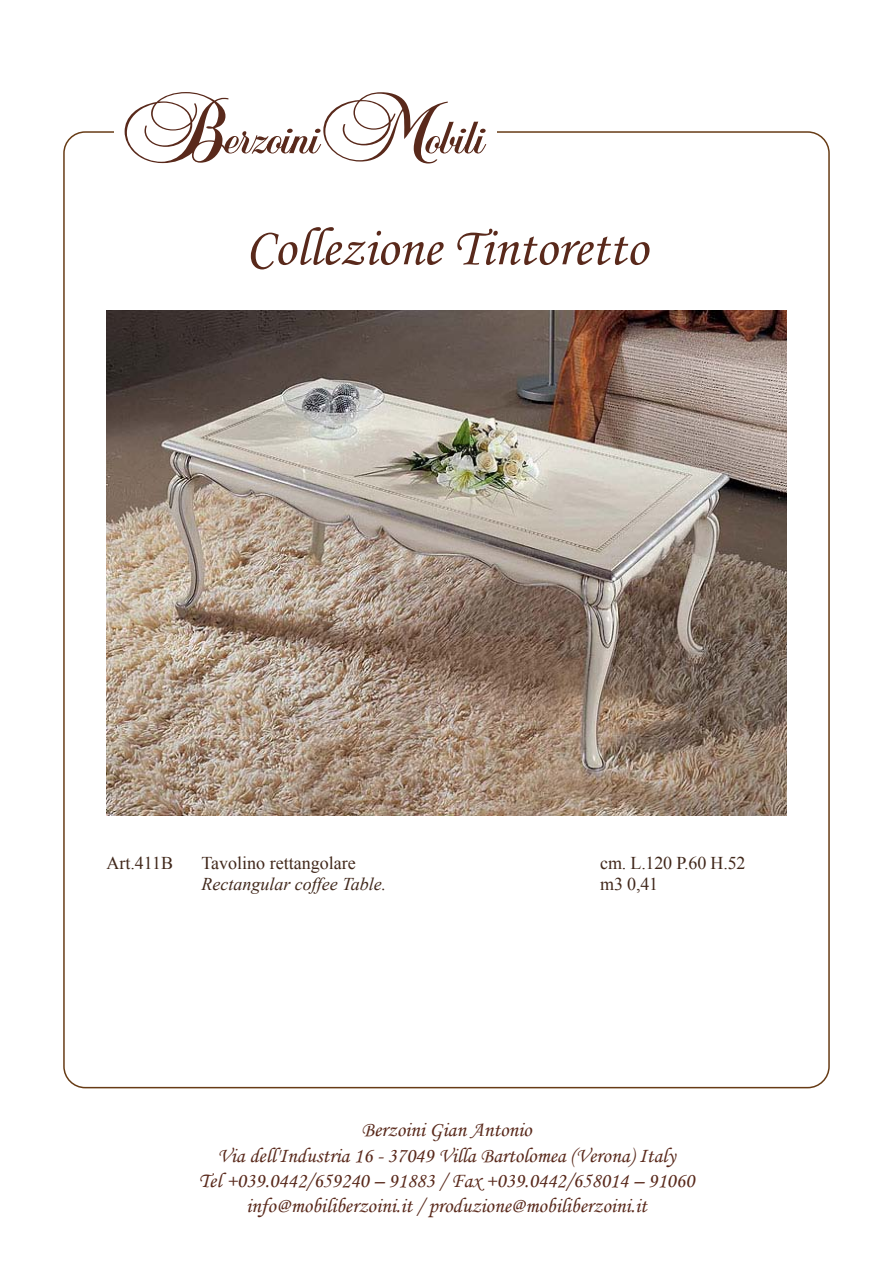
<style>
.page{position:relative;width:893px;height:1263px;background:#fff}
.page>*{position:absolute;margin:0;border:0;box-sizing:border-box;transform-origin:0 0}
.t1{font:54px "Monotype Corsiva";color:#59291b}
.t2{font:21px/25.2px "Monotype Corsiva";color:#59291b;text-align:center}
.t3{font:18px/21px "Times New Roman";color:#41281b}
.t4{font:italic 18px "Times New Roman";color:#41281b}
</style>
<div class="page">
<svg style="left:125px;top:92px;width:361px;height:71px"></svg>
<img style="left:106px;top:310px;width:681px;height:506px">
<h1 class="t1" style="left:246px;top:215px;width:403px">Collezione Tintoretto</h1>
<p class="t3" style="left:106px;top:852px;width:68px">Art.411B</p>
<p class="t3" style="left:201px;top:852px;width:156px">Tavolino rettangolare</p>
<p class="t4" style="left:201px;top:871px;width:186px">Rectangular coffee Table.</p>
<p class="t3" style="left:600px;top:852px;width:147px">cm. L.120 P.60 H.52 m3 0,41</p>
<p class="t2" style="left:199px;top:1117px;width:497px">Berzoini Gian Antonio<br>Via dell'Industria 16 - 37049 Villa Bartolomea (Verona) Italy<br>Tel +039.0442/659240 – 91883 / Fax +039.0442/658014 – 91060 info@mobiliberzoini.it / produzione@mobiliberzoini.it</p>
</div>
